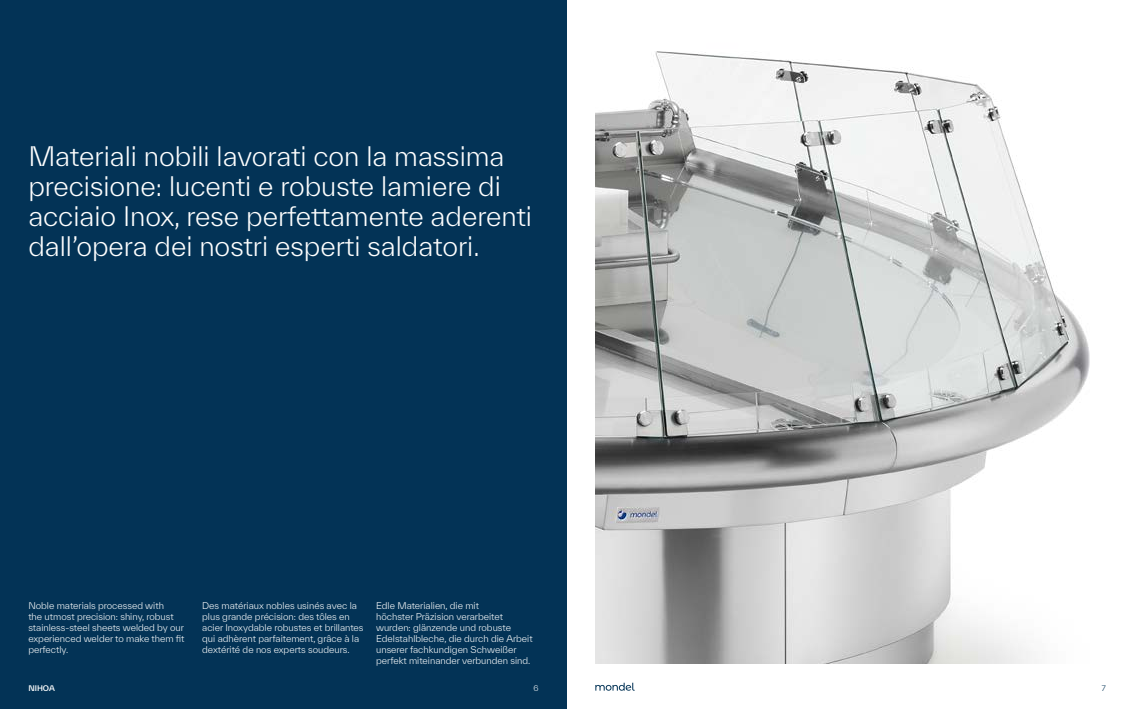
<style>
.page{position:relative;width:1134px;height:709px;background:#fff}
.page>*{position:absolute;margin:0;border:0;box-sizing:border-box;transform-origin:0 0}
.t1{font:300 26px/30px "TWK Everett";color:#fff}
.t2{font:300 9px/11px "TWK Everett";color:#fff}
.t3{font:500 7.5px "TWK Everett";color:#fff}
.t4{font:300 7.5px "TWK Everett";color:#033356}
.t5{font:300 7.5px "TWK Everett";color:#fff}
</style>
<div class="page">
<img style="left:595px;top:51px;width:495px;height:612px">
<svg style="left:595px;top:682px;width:40px;height:8px"></svg>
<div style="left:0;top:0;width:567px;height:709px;background:#033356"></div>
<h1 class="t1" style="left:28px;top:141px;width:505px">Materiali nobili lavorati con la massima precisione: lucenti e robuste lamiere di acciaio Inox, rese perfettamente aderenti dall’opera dei nostri esperti saldatori.</h1>
<p class="t2" style="left:28px;top:599px;width:158px">Noble materials processed with<br>the utmost precision: shiny, robust stainless-steel sheets welded by our experienced welder to make them fit perfectly.</p>
<p class="t2" style="left:202px;top:599px;width:163px">Des matériaux nobles usinés avec la plus grande précision: des tôles en acier Inoxydable robustes et brillantes qui adhèrent parfaitement, grâce à la dextérité de nos experts soudeurs.</p>
<p class="t2" style="left:376px;top:599px;width:158px">Edle Materialien, die mit<br>höchster Präzision verarbeitet wurden: glänzende und robuste Edelstahlbleche, die durch die Arbeit unserer fachkundigen Schweißer perfekt miteinander verbunden sind.</p>
<p class="t3" style="left:28px;top:682px;width:28px">NIHOA</p>
<p class="t5" style="left:533px;top:683px;width:7px">6</p>
<p class="t4" style="left:1102px;top:683px;width:5px">7</p>
</div>
